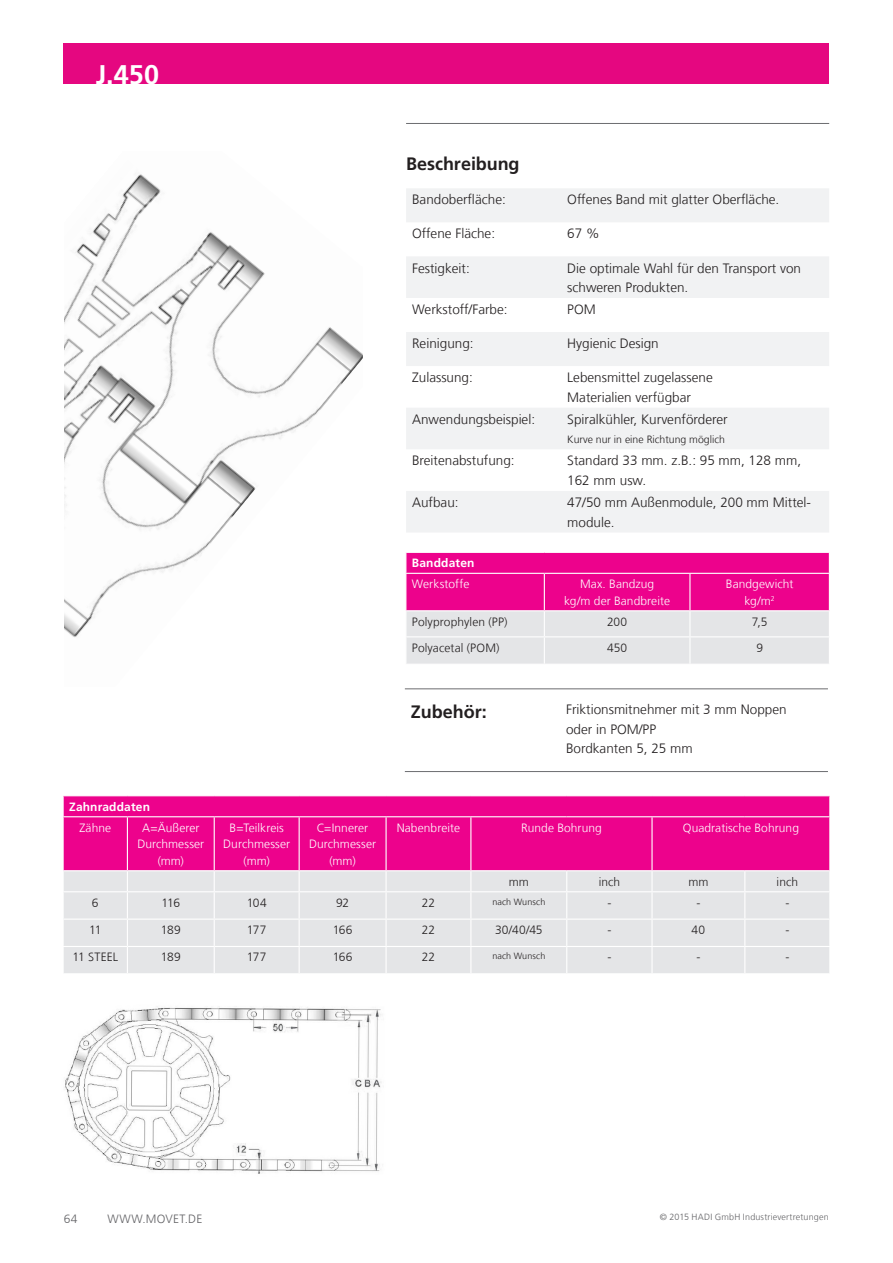
<style>
.page{position:relative;width:893px;height:1263px;background:#fff}
.page>*{position:absolute;margin:0;border:0;box-sizing:border-box;transform-origin:0 0}
.t1{font:700 27px "Frutiger LT Com";letter-spacing:-.005em;color:#fff}
.t2{font:700 18px "Frutiger LT Com";color:#231f20}
.t3{font:300 13.5px/19.5px "Frutiger LT Com";color:#231f20}
.t4{font:300 12px/16.5px "Frutiger LT Com";letter-spacing:.005em;color:#fff;text-align:center}
.t5{font:300 12px "Frutiger LT Com";letter-spacing:.005em;color:#231f20}
.t6{font:700 12px "Frutiger LT Com";letter-spacing:.015em;color:#fff}
.t7{font:300 12px "Frutiger LT Com";letter-spacing:.025em;color:#636366}
.t8{font:300 10.5px "Frutiger LT Com";color:#231f20}
.t9{font:300 9px "Frutiger LT Com";letter-spacing:.015em;color:#636366}
.t10{font:300 9px "Frutiger LT Com";letter-spacing:.015em;color:#231f20}
</style>
<div class="page">
<div style="left:64px;top:43px;width:765px;height:41px;background:#e50780"></div>
<hr style="left:406px;top:123px;width:423px;height:1px;background:#6c6d70">
<img style="left:64px;top:1006px;width:318px;height:168px">
<div style="left:64px;top:796px;width:765px;height:74px;background:#ed028c"></div>
<div style="left:64px;top:871px;width:765px;height:102px;background:#e4e5e7"></div>
<svg style="left:63px;top:796px;width:1px;height:20px"></svg>
<svg style="left:829px;top:796px;width:1px;height:20px"></svg>
<hr style="left:63px;top:816px;width:64px;height:1px;background:#fff">
<hr style="left:127px;top:816px;width:87px;height:1px;background:#fff">
<hr style="left:127px;top:817px;width:1px;height:53px;background:#fff">
<hr style="left:214px;top:816px;width:85px;height:1px;background:#fff">
<hr style="left:214px;top:817px;width:1px;height:53px;background:#fff">
<hr style="left:299px;top:816px;width:87px;height:1px;background:#fff">
<hr style="left:299px;top:817px;width:1px;height:53px;background:#fff">
<hr style="left:386px;top:816px;width:85px;height:1px;background:#fff">
<hr style="left:385px;top:817px;width:2px;height:53px;background:#fff">
<hr style="left:471px;top:816px;width:96px;height:1px;background:#fff">
<hr style="left:470px;top:817px;width:1px;height:53px;background:#fff">
<hr style="left:567px;top:816px;width:85px;height:1px;background:#fff">
<hr style="left:652px;top:816px;width:93px;height:1px;background:#fff">
<hr style="left:651px;top:817px;width:2px;height:53px;background:#fff">
<hr style="left:745px;top:816px;width:85px;height:1px;background:#fff">
<hr style="left:385px;top:871px;width:2px;height:20px;background:#fff">
<hr style="left:651px;top:871px;width:2px;height:20px;background:#fff">
<hr style="left:63px;top:891px;width:64px;height:1px;background:#fff">
<hr style="left:127px;top:891px;width:87px;height:1px;background:#fff">
<hr style="left:214px;top:891px;width:85px;height:1px;background:#fff">
<hr style="left:299px;top:891px;width:87px;height:1px;background:#fff">
<hr style="left:386px;top:891px;width:85px;height:1px;background:#fff">
<hr style="left:385px;top:892px;width:2px;height:26px;background:#fff">
<hr style="left:471px;top:891px;width:96px;height:1px;background:#fff">
<hr style="left:567px;top:891px;width:85px;height:1px;background:#fff">
<hr style="left:652px;top:891px;width:93px;height:1px;background:#fff">
<hr style="left:651px;top:892px;width:2px;height:26px;background:#fff">
<hr style="left:745px;top:891px;width:85px;height:1px;background:#fff">
<hr style="left:63px;top:918px;width:64px;height:2px;background:#fff">
<hr style="left:127px;top:918px;width:87px;height:2px;background:#fff">
<hr style="left:214px;top:918px;width:85px;height:2px;background:#fff">
<hr style="left:299px;top:918px;width:87px;height:2px;background:#fff">
<hr style="left:386px;top:918px;width:85px;height:2px;background:#fff">
<hr style="left:385px;top:920px;width:2px;height:26px;background:#fff">
<hr style="left:471px;top:918px;width:96px;height:2px;background:#fff">
<hr style="left:567px;top:918px;width:85px;height:2px;background:#fff">
<hr style="left:652px;top:918px;width:93px;height:2px;background:#fff">
<hr style="left:651px;top:920px;width:2px;height:26px;background:#fff">
<hr style="left:745px;top:918px;width:85px;height:2px;background:#fff">
<hr style="left:63px;top:946px;width:64px;height:1px;background:#fff">
<hr style="left:127px;top:946px;width:87px;height:1px;background:#fff">
<svg style="left:127px;top:871px;width:1px;height:102px"></svg>
<hr style="left:214px;top:946px;width:85px;height:1px;background:#fff">
<svg style="left:214px;top:871px;width:1px;height:102px"></svg>
<hr style="left:299px;top:946px;width:87px;height:1px;background:#fff">
<svg style="left:299px;top:871px;width:1px;height:102px"></svg>
<hr style="left:386px;top:946px;width:85px;height:1px;background:#fff">
<hr style="left:385px;top:947px;width:2px;height:26px;background:#fff">
<hr style="left:471px;top:946px;width:96px;height:1px;background:#fff">
<svg style="left:470px;top:871px;width:1px;height:102px"></svg>
<hr style="left:567px;top:946px;width:85px;height:1px;background:#fff">
<svg style="left:566px;top:871px;width:1px;height:102px"></svg>
<hr style="left:652px;top:946px;width:93px;height:1px;background:#fff">
<hr style="left:651px;top:947px;width:2px;height:26px;background:#fff">
<hr style="left:745px;top:946px;width:85px;height:1px;background:#fff">
<svg style="left:744px;top:871px;width:1px;height:102px"></svg>
<svg style="left:406px;top:189px;width:423px;height:343px;fill:#f1f2f3"></svg>
<img style="left:64px;top:174px;width:299px;height:464px">
<hr style="left:405px;top:689px;width:423px;height:1px;background:#6c6d70">
<hr style="left:405px;top:771px;width:423px;height:1px;background:#6c6d70">
<svg style="left:405px;top:552px;width:425px;height:112px;background:#e975bb"></svg>
<h1 class="t1" style="left:96px;top:58px;width:108px">S.25-411</h1>
<h1 class="t1" style="left:96px;top:59px;width:65px">J.450</h1>
<h2 class="t2" style="left:406px;top:153px;width:115px">Beschreibung</h2>
<p class="t3" style="left:412px;top:190px;width:95px">Bandoberfläche:</p>
<p class="t3" style="left:567px;top:190px;width:214px">Offenes Band mit glatter Oberfläche.</p>
<p class="t3" style="left:412px;top:224px;width:84px">Offene Fläche:</p>
<p class="t3" style="left:567px;top:224px;width:34px">67 %</p>
<p class="t3" style="left:412px;top:258px;width:59px">Festigkeit:</p>
<p class="t3" style="left:567px;top:258px;width:235px">Die optimale Wahl für den Transport von schweren Produkten.</p>
<p class="t3" style="left:412px;top:300px;width:97px">Werkstoff/Farbe:</p>
<p class="t3" style="left:567px;top:300px;width:30px">POM</p>
<p class="t3" style="left:412px;top:334px;width:63px">Reinigung:</p>
<p class="t3" style="left:567px;top:334px;width:93px">Hygienic Design</p>
<p class="t3" style="left:412px;top:368px;width:62px">Zulassung:</p>
<p class="t3" style="left:567px;top:368px;width:147px">Lebensmittel zugelassene<br>Materialien verfügbar</p>
<p class="t3" style="left:412px;top:409px;width:125px">Anwendungsbeispiel:</p>
<p class="t3" style="left:567px;top:409px;width:162px">Spiralkühler, Kurvenförderer</p>
<p class="t8" style="left:567px;top:434px;width:159px">Kurve nur in eine Richtung möglich</p>
<p class="t3" style="left:412px;top:451px;width:104px">Breitenabstufung:</p>
<p class="t3" style="left:567px;top:451px;width:235px">Standard 33 mm. z.B.: 95 mm, 128 mm,<br>162 mm usw.</p>
<p class="t3" style="left:412px;top:493px;width:48px">Aufbau:</p>
<p class="t3" style="left:567px;top:493px;width:245px">47/50 mm Außenmodule, 200 mm Mittel&shy;module.</p>
<p class="t6" style="left:412px;top:556px;width:64px">Banddaten</p>
<p class="t4" style="left:412px;top:576px;width:59px">Werkstoffe</p>
<p class="t4" style="left:564px;top:576px;width:107px">Max. Bandzug<br>kg/m der Bandbreite</p>
<p class="t4" style="left:726px;top:576px;width:69px">Bandgewicht kg/m<sup>2</sup></p>
<p class="t5" style="left:412px;top:615px;width:97px">Polyprophylen (PP)</p>
<p class="t5" style="left:607px;top:615px;width:22px">200</p>
<p class="t5" style="left:752px;top:615px;width:17px">7,5</p>
<p class="t5" style="left:412px;top:641px;width:89px">Polyacetal (POM)</p>
<p class="t5" style="left:607px;top:641px;width:22px">450</p>
<p class="t5" style="left:756px;top:641px;width:8px">9</p>
<h2 class="t2" style="left:411px;top:701px;width:78px">Zubehör:</h2>
<p class="t3" style="left:566px;top:700px;width:222px">Friktionsmitnehmer mit 3 mm Noppen oder in POM/PP<br>Bordkanten 5, 25 mm</p>
<p class="t6" style="left:69px;top:799px;width:82px">Zahnraddaten</p>
<p class="t4" style="left:79px;top:819px;width:33px">Zähne</p>
<p class="t4" style="left:137px;top:819px;width:68px">A=Äußerer<br>Durchmesser (mm)</p>
<p class="t4" style="left:223px;top:819px;width:68px">B=Teilkreis<br>Durchmesser (mm)</p>
<p class="t4" style="left:309px;top:819px;width:68px">C=Innerer<br>Durchmesser (mm)</p>
<p class="t4" style="left:397px;top:819px;width:65px">Nabenbreite</p>
<p class="t4" style="left:521px;top:819px;width:82px">Runde Bohrung</p>
<p class="t4" style="left:683px;top:819px;width:118px">Quadratische Bohrung</p>
<p class="t5" style="left:509px;top:875px;width:22px">mm</p>
<p class="t5" style="left:599px;top:875px;width:23px">inch</p>
<p class="t5" style="left:688px;top:875px;width:22px">mm</p>
<p class="t5" style="left:777px;top:875px;width:23px">inch</p>
<p class="t5" style="left:92px;top:896px;width:8px">6</p>
<p class="t5" style="left:162px;top:896px;width:20px">116</p>
<p class="t5" style="left:247px;top:896px;width:21px">104</p>
<p class="t5" style="left:336px;top:896px;width:15px">92</p>
<p class="t5" style="left:422px;top:896px;width:15px">22</p>
<p class="t10" style="left:492px;top:896px;width:54px">nach Wunsch</p>
<p class="t5" style="left:607px;top:896px;width:5px">-</p>
<p class="t5" style="left:696px;top:896px;width:5px">-</p>
<p class="t5" style="left:785px;top:896px;width:5px">-</p>
<p class="t5" style="left:89px;top:923px;width:14px">11</p>
<p class="t5" style="left:161px;top:923px;width:21px">189</p>
<p class="t5" style="left:247px;top:923px;width:21px">177</p>
<p class="t5" style="left:333px;top:923px;width:21px">166</p>
<p class="t5" style="left:422px;top:923px;width:15px">22</p>
<p class="t5" style="left:495px;top:923px;width:49px">30/40/45</p>
<p class="t5" style="left:607px;top:923px;width:5px">-</p>
<p class="t5" style="left:692px;top:923px;width:15px">40</p>
<p class="t5" style="left:785px;top:923px;width:5px">-</p>
<p class="t5" style="left:72px;top:950px;width:47px">11 STEEL</p>
<p class="t5" style="left:161px;top:950px;width:21px">189</p>
<p class="t5" style="left:247px;top:950px;width:21px">177</p>
<p class="t5" style="left:333px;top:950px;width:21px">166</p>
<p class="t5" style="left:422px;top:950px;width:15px">22</p>
<p class="t10" style="left:492px;top:951px;width:54px">nach Wunsch</p>
<p class="t5" style="left:607px;top:950px;width:5px">-</p>
<p class="t5" style="left:696px;top:950px;width:5px">-</p>
<p class="t5" style="left:785px;top:950px;width:5px">-</p>
<p class="t7" style="left:64px;top:1212px;width:15px">64</p>
<p class="t7" style="left:107px;top:1212px;width:97px">WWW.MOVET.DE</p>
<p class="t9" style="left:660px;top:1212px;width:170px">© 2015 HADI GmbH Industrievertretungen</p>
</div>
